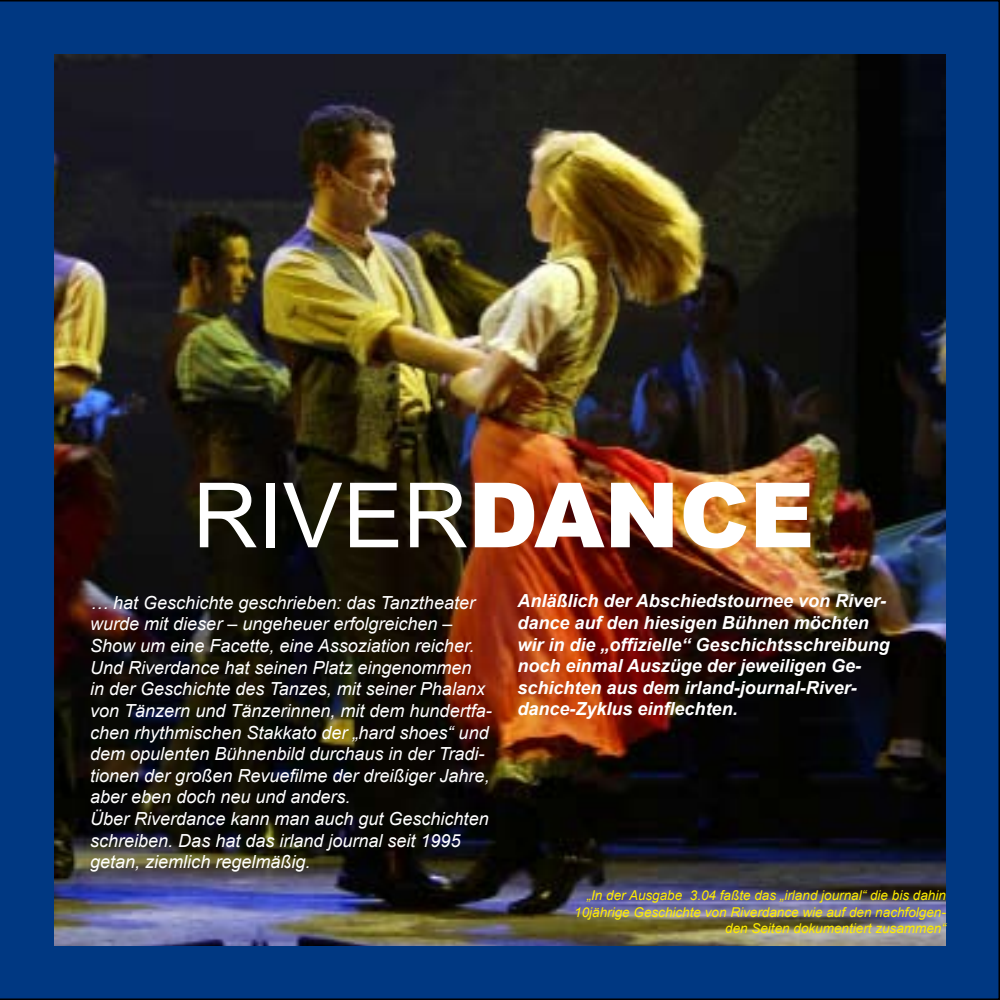
<style>
.page{position:relative;width:1000px;height:1000px;background:#fff}
.page>*{position:absolute;margin:0;border:0;box-sizing:border-box;transform-origin:0 0}
.t1{font:90px "Arial";color:#fff}
.t2{font:italic 18px/21.6px "Arial";color:#fff}
.t3{font:italic 700 18px/21.6px "Arial";color:#fff}
.t4{font:italic 13.5px/16.2px "Arial";color:#ffed00;text-align:right}
.s1{font-weight:900}
</style>
<div class="page">
<div style="left:0;top:0;width:999px;height:999px;background:#003882"></div>
<img style="left:54px;top:54px;width:890px;height:891px">
<h1 class="t1" style="left:193px;top:456px;width:623px">RIVER<span class="s1">DANCE</span></h1>
<p class="t2" style="left:90px;top:592px;width:403px">… hat Geschichte geschrieben: das Tanztheater wurde mit dieser – ungeheuer erfolgreichen – Show um eine Facette, eine Assoziation reicher.<br>Und Riverdance hat seinen Platz eingenommen<br>in der Geschichte des Tanzes, mit seiner Phalanx von Tänzern und Tänzerinnen, mit dem hundertfa&shy;chen rhythmischen Stakkato der „hard shoes“ und dem opulenten Bühnenbild durchaus in der Tradi&shy;tionen der großen Revuefilme der dreißiger Jahre, aber eben doch neu und anders.<br>Über Riverdance kann man auch gut Geschichten schreiben. Das hat das irland journal seit 1995 getan, ziemlich regelmäßig.</p>
<p class="t3" style="left:517px;top:590px;width:374px">Anläßlich der Abschiedstournee von River&shy;dance auf den hiesigen Bühnen möchten wir in die „offizielle“ Geschichtsschreibung noch einmal Auszüge der jeweiligen Ge&shy;schichten aus dem irland-journal-River&shy;dance-Zyklus einflechten.</p>
<p class="t4" style="left:574px;top:887px;width:373px">„In der Ausgabe 3.04 faßte das „irland journal“ die bis dahin<br>10jährige Geschichte von Riverdance wie auf den nachfolgen&shy;den Seiten dokumentiert zusammen“</p>
</div>
